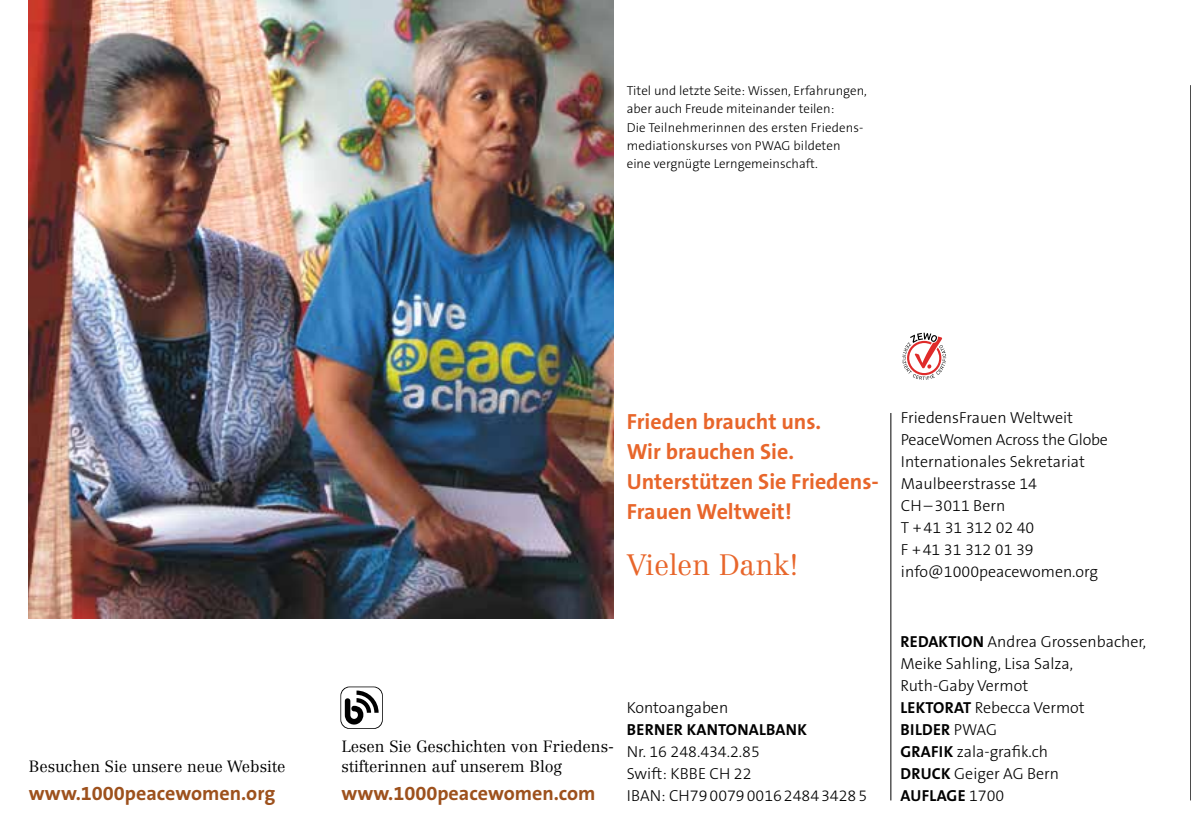
<style>
.page{position:relative;width:1191px;height:840px;background:#fff}
.page>*{position:absolute;margin:0;border:0;box-sizing:border-box;transform-origin:0 0}
.t1{font:300 29px "Centennial LT Std";color:#e8662b}
.t2{font:700 22px/30px "The Sans B W7";color:#e8662b}
.t3{font:700 20px "The Sans B W7";color:#9d511d}
.t4{font:300 16px/22px "The Sans B W3";color:#000}
.t5{font:300 16px/20px "Centennial LT Std";color:#000}
.t6{font:700 16px "The Sans B W7";letter-spacing:.015em;color:#000}
.t7{font:300 13px/18.4px "The Sans B W3";color:#000}
.s1{font-family:"The Sans B W7";font-weight:700}
.s2{font-family:"The Sans B W3";font-weight:300}
</style>
<div class="page">
<hr style="left:890px;top:413px;width:1px;height:387px;background:#000">
<hr style="left:1190px;top:85px;width:1px;height:715px;background:#000">
<img style="left:28px;top:0;width:586px;height:618px">
<svg style="left:340px;top:686px;width:43px;height:42px"></svg>
<div style="left:341px;top:687px;width:41px;height:40px;background:#fff;border-radius:9px"></div>
<svg style="left:345px;top:690px;width:33px;height:34px"></svg>
<svg style="left:902px;top:332px;width:44px;height:48px"></svg>
<p class="t7" style="left:627px;top:81px;width:241px">Titel und letzte Seite: Wissen, E rfahrungen, aber auch Freude miteinander teilen:<br>Die Teilnehmerinnen des ersten Friedens&shy;mediationskurses von PWAG bildeten eine vergnügte Lerngemeinschaft.</p>
<p class="t5" style="left:29px;top:756px;width:258px">Besuchen Sie unsere neue Website</p>
<p class="t3" style="left:29px;top:780px;width:248px">www.1000peacewomen.org</p>
<h2 class="t2" style="left:627px;top:407px;width:254px">Frieden braucht uns.<br>Wir brauchen Sie.<br>Unterstützen Sie Friedens-<br>Frauen Weltweit!</h2>
<h1 class="t1" style="left:627px;top:547px;width:173px">Vielen Dank!</h1>
<p class="t5" style="left:341px;top:736px;width:274px">Lesen Sie Geschichten von Friedens&shy;stifterinnen auf unserem Blog</p>
<p class="t3" style="left:341px;top:780px;width:256px">www.1000peacewomen.com</p>
<p class="t4" style="left:627px;top:696px;width:103px">Kontoangaben</p>
<p class="t6" style="left:627px;top:718px;width:182px">Berner Kantonalbank</p>
<p class="t4" style="left:627px;top:740px;width:134px">N r. 16 248.434.2.85<br>Swift: KBBE</p>
<p class="t4" style="left:627px;top:762px;width:242px;text-indent:83px">CH 22<br>IBAN : CH 7900790016248434285</p>
<p class="t4" style="left:901px;top:406px;width:208px">FriedensFrauen Weltweit<br>PeaceWomen Across the Globe<br>I nternationales Sekretariat<br>Maulbeerstrasse 14<br>CH –3011 Bern<br>T +41 31 312 02 40<br>F +41 31 312 01 39 info@1000peacewomen.org</p>
<p class="t4" style="left:900px;top:630px;width:247px"><span class="s1">Redaktion</span> Andrea Grossenbacher,<br>Meike Sahling, Lisa Salza,<br>Ruth-Gaby Vermot<br><span class="s1">lektorat</span> Rebecca Vermot</p>
<p class="t6" style="left:900px;top:718px;width:98px">bilder <span class="s2">PWAG</span></p>
<p class="t4" style="left:900px;top:740px;width:160px"><span class="s1">grafik</span> zala-grafik.ch <span class="s1">druck</span> Geiger AG Bern</p>
<p class="t6" style="left:900px;top:784px;width:105px">auflage <span class="s2">1700</span></p>
</div>
